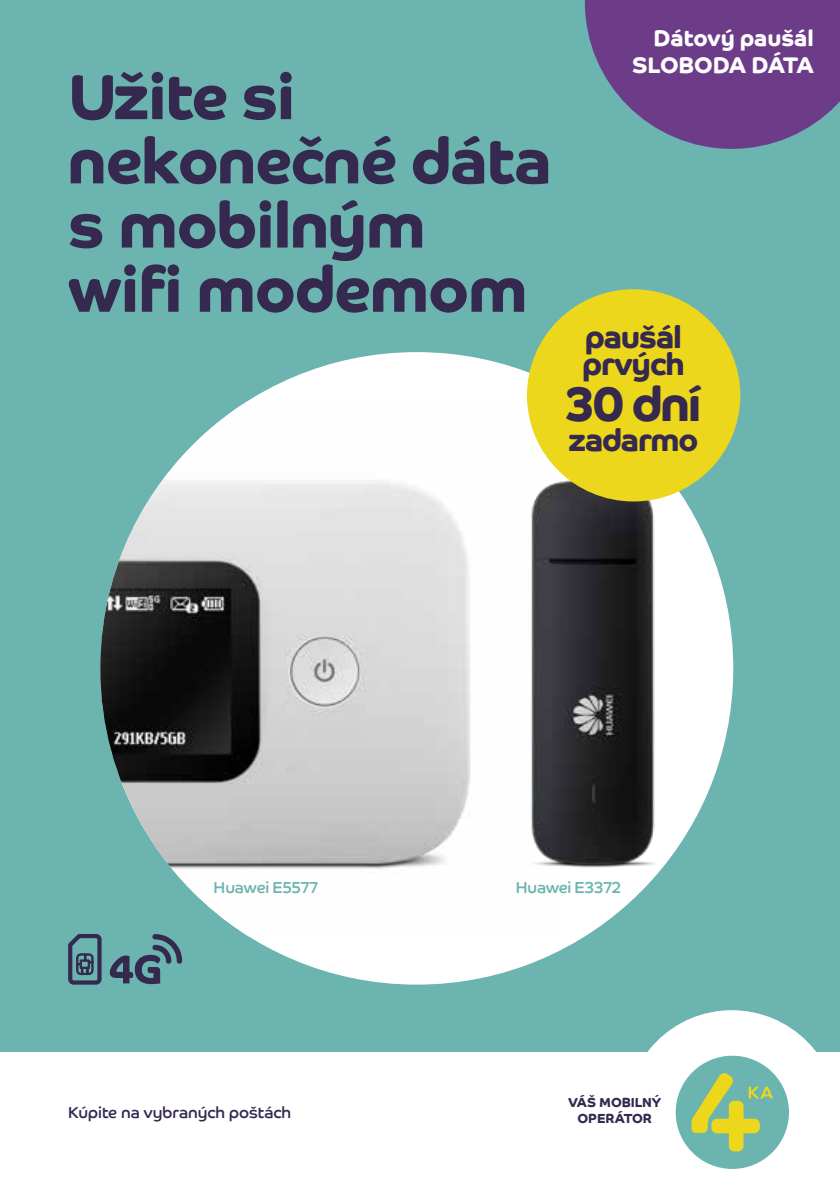
<style>
.page{position:relative;width:840px;height:1191px;background:#fff}
.page>*{position:absolute;margin:0;border:0;box-sizing:border-box;transform-origin:0 0}
.t1{font:700 64.2px/64.2px "Co Headline";letter-spacing:-.015em;color:#35294f}
.t2{font:700 48.6px "Co Headline";color:#35294f}
.t3{font:700 31.4px/26.6px "Co Headline";letter-spacing:-.035em;color:#35294f}
.t4{font:700 22.6px/27.2px "Co Headline";letter-spacing:-.005em;color:#fff;text-align:right}
.t5{font:16px "Co Headline";color:#35294f}
.t6{font:16px "Co Headline";letter-spacing:-.005em;color:#6bb4af}
.t7{font:700 13.2px/15.8px "Co Headline";color:#35294f;text-align:center}
</style>
<div class="page">
<div style="left:0;top:0;width:839px;height:1191px;background:#6bb4af"></div>
<div style="left:0;top:1052px;width:839px;height:139px;background:#fff"></div>
<svg style="left:647px;top:1010px;width:169px;height:159px"></svg>
<svg style="left:584px;top:0;width:255px;height:149px"></svg>
<div style="left:100px;top:352px;width:632px;height:632px;background:#fff;border-radius:50%"></div>
<img style="left:100px;top:404px;width:371px;height:532px">
<img style="left:531px;top:477px;width:126px;height:390px">
<div style="left:526px;top:289px;width:213px;height:212px;background:#edd71c;border-radius:50%"></div>
<svg style="left:68px;top:930px;width:36px;height:55px"></svg>
<svg style="left:110px;top:934px;width:72px;height:50px"></svg>
<p class="t1" style="left:68px;top:65px;width:485px">Užite si nekonečné dáta s mobilným wifi modemom</p>
<p class="t4" style="left:631px;top:25px;width:183px">Dátový paušál<br>SLOBODA DÁTA</p>
<p class="t3" style="left:582px;top:324px;width:104px">paušál prvých</p>
<p class="t2" style="left:565px;top:376px;width:137px">30 dní</p>
<p class="t3" style="left:568px;top:427px;width:131px">zadarmo</p>
<p class="t6" style="left:213px;top:878px;width:106px">Huawei E5577</p>
<p class="t6" style="left:515px;top:878px;width:107px">Huawei E3372</p>
<p class="t5" style="left:68px;top:1103px;width:224px">Kúpite na vybraných poštách</p>
<p class="t7" style="left:568px;top:1094px;width:94px">VÁŠ MOBILNÝ<br>OPERÁTOR</p>
</div>
